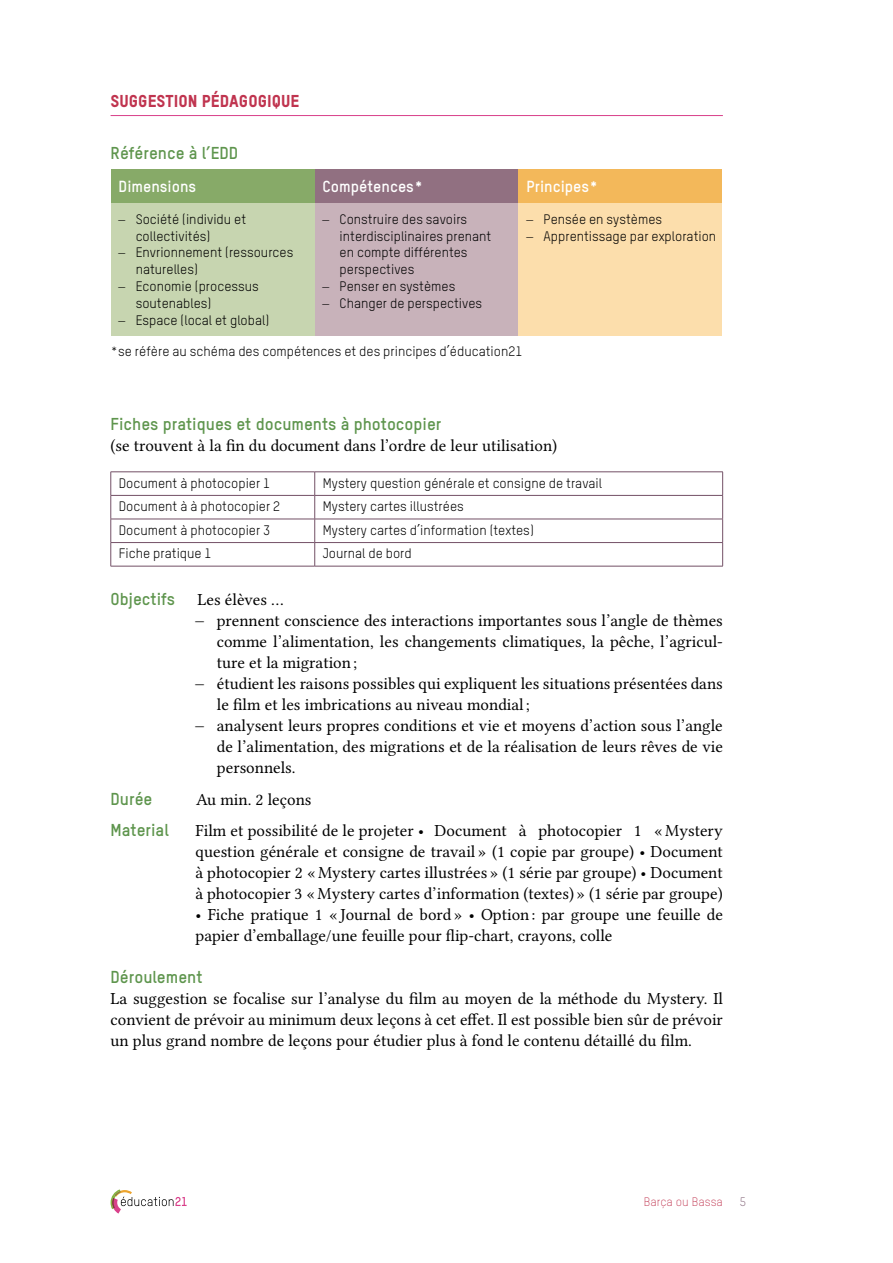
<style>
.page{position:relative;width:893px;height:1263px;background:#fff}
.page>*{position:absolute;margin:0;border:0;box-sizing:border-box;transform-origin:0 0}
.t1{font:16.95px/21px "Lin Libertine O";color:#000;text-align:justify}
.t2{font:700 16.95px "TSTARPRO";color:#5e954d}
.t3{font:16.95px "TSTARPRO Headline";color:#c0344f}
.t4{font:700 15.75px "TSTARPRO";color:#fff}
.t5{font:13.5px/16.8px "TSTARPRO";color:#000}
.t6{font:300 12px "TSTARPRO";color:#c0344f}
.t7{font:300 12px "TSTARPRO";color:#735066}
.s1{font-family:"Bembo"}
</style>
<div class="page">
<svg style="left:111px;top:1189px;width:76px;height:24px"></svg>
<hr style="left:111px;top:115px;width:612px;height:1px;background:#d9408a">
<div style="left:111px;top:170px;width:203px;height:33px;background:#87aa68"></div>
<div style="left:314px;top:170px;width:204px;height:33px;background:#917081"></div>
<div style="left:518px;top:170px;width:204px;height:33px;background:#f3b85a"></div>
<div style="left:111px;top:203px;width:203px;height:132px;background:#c7d5b0"></div>
<div style="left:314px;top:203px;width:204px;height:132px;background:#c8b2ba"></div>
<div style="left:518px;top:203px;width:204px;height:132px;background:#fcdeac"></div>
<hr style="left:111px;top:495px;width:204px;height:1px;background:#735066">
<hr style="left:315px;top:495px;width:408px;height:1px;background:#735066">
<hr style="left:111px;top:519px;width:204px;height:1px;background:#735066">
<hr style="left:315px;top:519px;width:408px;height:1px;background:#735066">
<svg style="left:314px;top:473px;width:1px;height:93px"></svg>
<hr style="left:111px;top:472px;width:204px;height:1px;background:#735066">
<hr style="left:315px;top:472px;width:408px;height:1px;background:#735066">
<hr style="left:111px;top:542px;width:204px;height:1px;background:#735066">
<svg style="left:111px;top:472px;width:1px;height:94px"></svg>
<hr style="left:315px;top:542px;width:408px;height:1px;background:#735066">
<svg style="left:722px;top:472px;width:1px;height:94px"></svg>
<hr style="left:111px;top:566px;width:204px;height:1px;background:#735066">
<hr style="left:315px;top:566px;width:408px;height:1px;background:#735066">
<p class="t3" style="left:111px;top:90px;width:190px">SUGGESTION PÉDAGOGIQUE</p>
<p class="t2" style="left:111px;top:142px;width:129px">Référence à l’EDD</p>
<p class="t4" style="left:119px;top:177px;width:79px">Dimensions</p>
<p class="t4" style="left:323px;top:177px;width:102px">Compétences*</p>
<p class="t4" style="left:527px;top:177px;width:73px">Principes*</p>
<p class="t5" style="left:136px;top:210px;width:112px;text-indent:-17px"><span class="s1">–</span> Société (individu et collectivités)</p>
<p class="t5" style="left:136px;top:244px;width:159px;text-indent:-17px"><span class="s1">–</span> Envrionnement (ressources naturelles)</p>
<p class="t5" style="left:136px;top:278px;width:125px;text-indent:-17px"><span class="s1">–</span> Economie (processus soutenables)</p>
<p class="t5" style="left:119px;top:311px;width:152px"><span class="s1">–</span> Espace (local et global)</p>
<p class="t5" style="left:527px;top:210px;width:137px"><span class="s1">–</span> Pensée en systèmes</p>
<p class="t5" style="left:527px;top:227px;width:191px"><span class="s1">–</span> Apprentissage par exploration</p>
<p class="t5" style="left:340px;top:210px;width:153px;text-indent:-17px"><span class="s1">–</span> Construire des savoirs interdisciplinaires prenant en compte différentes perspectives</p>
<p class="t5" style="left:323px;top:278px;width:134px"><span class="s1">–</span> Penser en systèmes</p>
<p class="t5" style="left:323px;top:294px;width:161px"><span class="s1">–</span> Changer de perspectives</p>
<p class="t5" style="left:111px;top:343px;width:413px">*se réfère au schéma des compétences et des principes d’éducation21</p>
<p class="t2" style="left:111px;top:413px;width:332px">Fiches pratiques et documents à photocopier</p>
<p class="t1" style="left:111px;top:433px;width:448px">(se trouvent à la fin du document dans l’ordre de leur utilisation)</p>
<p class="t5" style="left:119px;top:474px;width:153px">Document à photocopier 1</p>
<p class="t5" style="left:323px;top:474px;width:281px">Mystery question générale et consigne de travail</p>
<p class="t5" style="left:119px;top:498px;width:163px">Document à à photocopier 2</p>
<p class="t5" style="left:323px;top:498px;width:142px">Mystery cartes illustrées</p>
<p class="t5" style="left:119px;top:521px;width:153px">Document à photocopier 3</p>
<p class="t5" style="left:323px;top:521px;width:212px">Mystery cartes d’information (textes)</p>
<p class="t5" style="left:119px;top:545px;width:94px">Fiche pratique 1</p>
<p class="t5" style="left:323px;top:545px;width:90px">Journal de bord</p>
<p class="t2" style="left:111px;top:589px;width:66px">Objectifs</p>
<p class="t1" style="left:198px;top:587px;width:88px">Les élèves …</p>
<p class="t1" style="left:217px;top:608px;width:507px;text-indent:-21px"><span class="s1">–</span> prennent conscience des interactions importantes sous l’angle de thèmes comme l’alimentation, les changements climatiques, la pêche, l’agricul&shy;ture et la migration ;</p>
<p class="t1" style="left:217px;top:671px;width:507px;text-indent:-21px"><span class="s1">–</span> étudient les raisons possibles qui expliquent les situations présentées dans le film et les imbrications au niveau mondial ;</p>
<p class="t1" style="left:217px;top:713px;width:508px;text-indent:-21px"><span class="s1">–</span> analysent leurs propres conditions et vie et moyens d’action sous l’angle de l’alimentation, des migrations et de la réalisation de leurs rêves de vie personnels.</p>
<p class="t2" style="left:111px;top:788px;width:43px">Durée</p>
<p class="t1" style="left:196px;top:787px;width:117px">Au min. 2 leçons</p>
<p class="t2" style="left:111px;top:820px;width:60px">Material</p>
<p class="t1" style="left:196px;top:818px;width:529px">Film et possibilité de le projeter • Document à photocopier 1 « Mystery question générale et consigne de travail » (1 copie par groupe) • Document à photocopier 2 « Mystery cartes illustrées » (1 série par groupe) • Document à photocopier 3 « Mystery cartes d’information (textes) » (1 série par groupe)</p>
<p class="t1" style="left:196px;top:902px;width:529px">• Fiche pratique 1 « Journal de bord » • Option : par groupe une feuille de papier d’emballage/une feuille pour flip-chart, crayons, colle</p>
<p class="t2" style="left:111px;top:967px;width:93px">Déroulement</p>
<p class="t1" style="left:111px;top:986px;width:614px">La suggestion se focalise sur l’analyse du film au moyen de la méthode du Mystery. Il convient de prévoir au minimum deux leçons à cet effet. Il est possible bien sûr de prévoir un plus grand nombre de leçons pour étudier plus à fond le contenu détaillé du film.</p>
<p class="t6" style="left:644px;top:1195px;width:81px">Barça ou Bassa</p>
<p class="t7" style="left:740px;top:1195px;width:8px">5</p>
</div>
